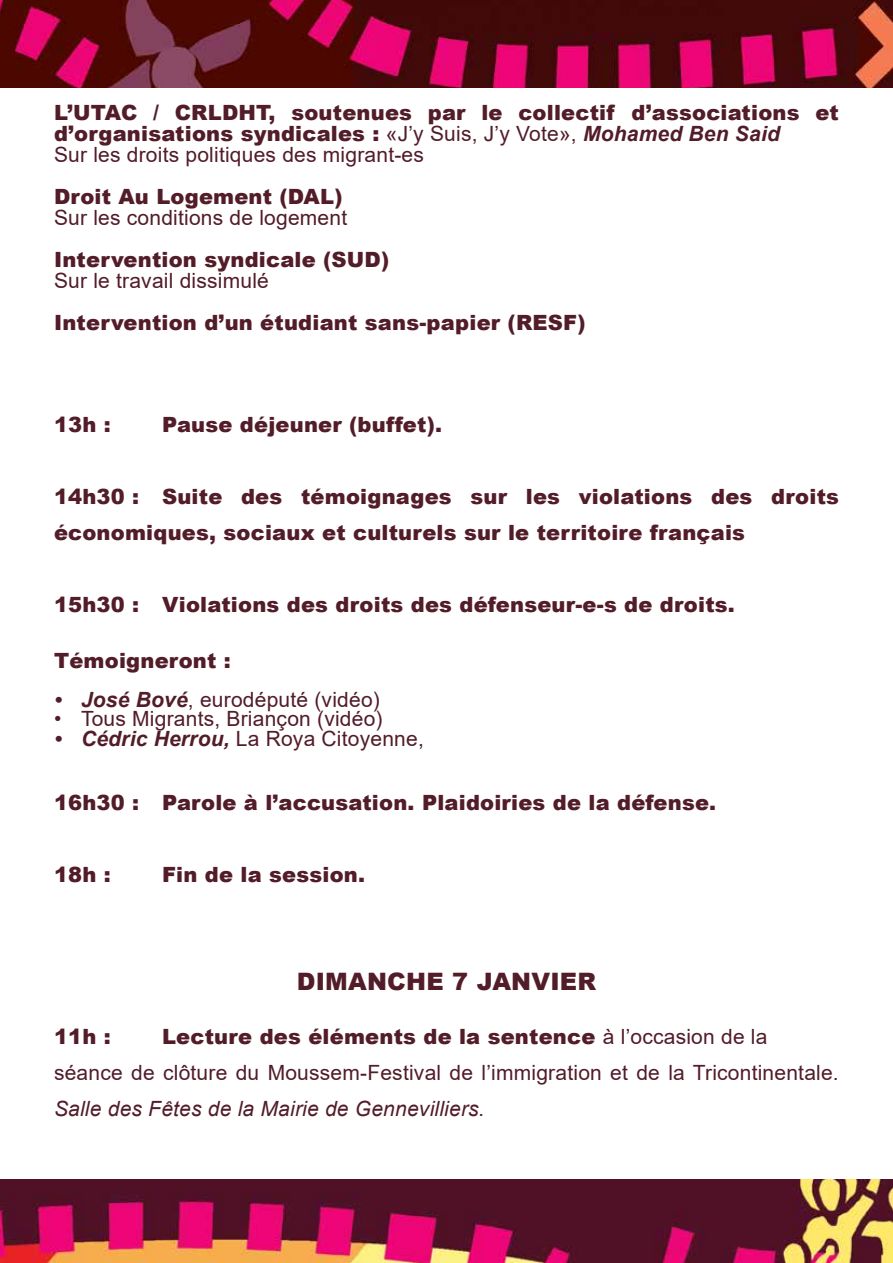
<style>
.page{position:relative;width:893px;height:1263px;background:#fff}
.page>*{position:absolute;margin:0;border:0;box-sizing:border-box;transform-origin:0 0}
.t1{font:900 24px "Arial";letter-spacing:.01em;color:#521c29}
.t2{font:900 21px/21px "Arial";letter-spacing:.01em;color:#521c29}
.t3{font:21px/36px "Arial";letter-spacing:.01em;color:#521c29}
.t4{font:italic 21px "Arial";letter-spacing:.01em;color:#521c29}
.s1{font-weight:400}
.s2{font-weight:700;font-style:italic}
.s3{font-weight:900}
</style>
<div class="page">
<img style="left:0;top:1179px;width:893px;height:84px">
<img style="left:0;top:0;width:893px;height:87px">
<p class="t2" style="left:54px;top:102px;width:786px">L’UTAC / CRLDHT, soutenues par le collectif d’associations et d’organisations syndicales : <span class="s1">«J’y Suis, J’y Vote»,</span> <span class="s2">Mohamed Ben Said<br></span><span class="s1">Sur les droits politiques des migrant-es</span></p>
<p class="t2" style="left:54px;top:186px;width:290px">Droit Au Logement (DAL)</p>
<p class="t3" style="left:54px;top:200px;width:295px">Sur les conditions de logement</p>
<p class="t2" style="left:54px;top:249px;width:337px">Intervention syndicale (SUD)</p>
<p class="t3" style="left:54px;top:263px;width:216px">Sur le travail dissimulé</p>
<p class="t2" style="left:54px;top:312px;width:533px">Intervention d’un étudiant sans-papier (RESF)</p>
<p class="t2" style="left:54px;top:413px;width:58px">13h :</p>
<p class="t2" style="left:162px;top:413px;width:282px">Pause déjeuner (buffet).</p>
<p class="t2" style="left:54px;top:478px;width:786px;line-height:36px">14h30 : Suite des témoignages sur les violations des droits économiques, sociaux et culturels sur le territoire français</p>
<p class="t2" style="left:54px;top:593px;width:682px">15h30 : Violations des droits des défenseur-e-s de droits.</p>
<p class="t2" style="left:54px;top:649px;width:178px">Témoigneront :</p>
<p class="t3" style="left:54px;top:681px;width:327px"><span class="s2">• José Bové</span>, eurodéputé (vidéo)</p>
<p class="t3" style="left:54px;top:701px;width:330px">• Tous Migrants, Briançon (vidéo)</p>
<p class="t3" style="left:54px;top:720px;width:371px"><span class="s2">• Cédric Herrou,</span> La Roya Citoyenne,</p>
<p class="t2" style="left:54px;top:791px;width:664px">16h30 : Parole à l’accusation. Plaidoiries de la défense.</p>
<p class="t2" style="left:54px;top:863px;width:58px">18h :</p>
<p class="t2" style="left:162px;top:863px;width:205px">Fin de la session.</p>
<p class="t1" style="left:297px;top:964px;width:301px">DIMANCHE 7 JANVIER</p>
<p class="t3" style="left:54px;top:1018px;width:786px;text-indent:108px"><span class="s3">Lecture des éléments de la sentence</span> à l’occasion de la séance de clôture du Moussem-Festival de l’immigration et de la Tricontinentale.</p>
<p class="t4" style="left:54px;top:1095px;width:432px">Salle des Fêtes de la Mairie de Gennevilliers.</p>
<p class="t2" style="left:54px;top:1025px;width:58px">11h :</p>
</div>
